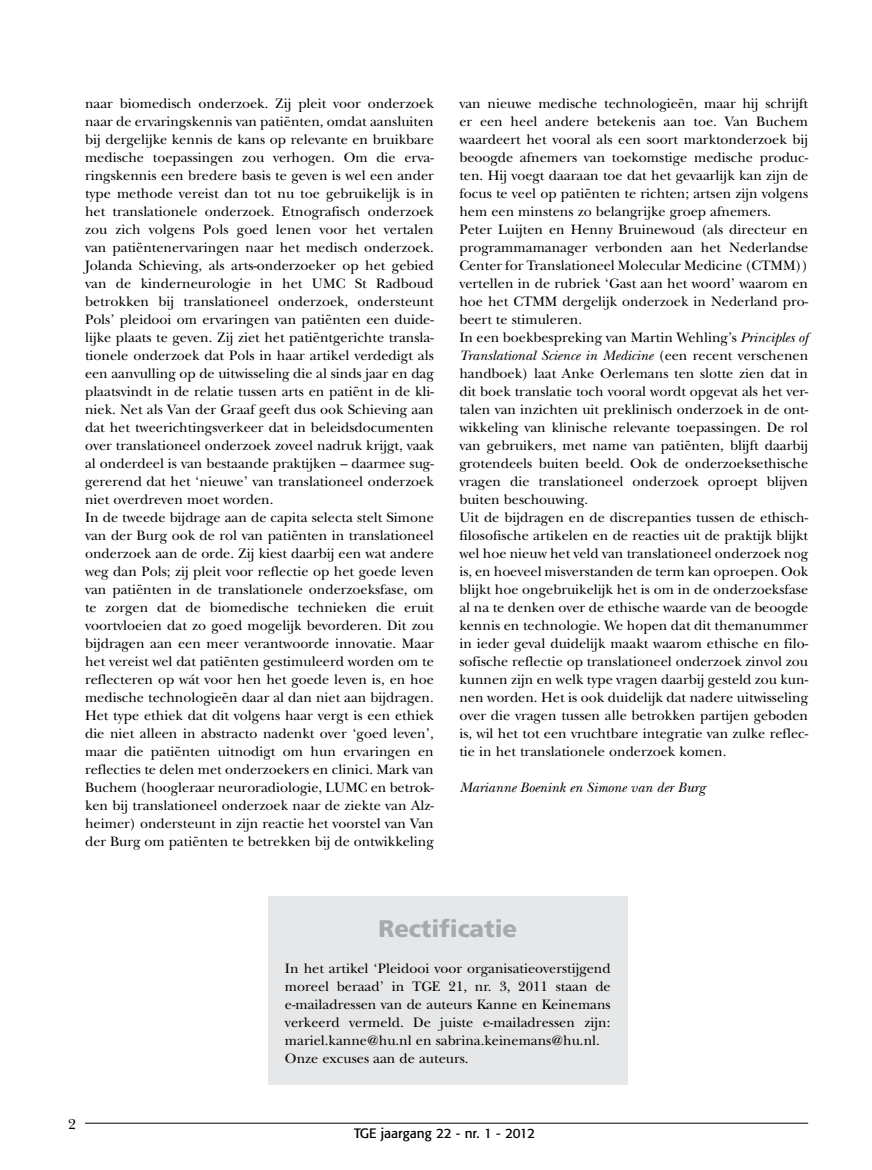
<style>
.page{position:relative;width:872px;height:1170px;background:#fff}
.page>*{position:absolute;margin:0;border:0;box-sizing:border-box;transform-origin:0 0}
.t1{font:900 24px "Frutiger LT Std";letter-spacing:-.005em;color:#a7a9ac}
.t2{font:15px "New Baskerville Std";color:#000}
.t3{font:14.25px/18px "New Baskerville Std";color:#000}
.t4{font:italic 14.25px "New Baskerville Std";color:#000}
.t5{font:13.5px "Formata";color:#000}
.s1{font-style:italic}
</style>
<div class="page">
<hr style="left:85px;top:1122px;width:723px;height:1px;background:#000">
<div style="left:268px;top:895px;width:360px;height:189px;background:#e6e7e8"></div>
<p class="t3" style="left:85px;top:94px;width:350px">naar biomedisch onderzoek. Zij pleit voor onderzoek naar de ervaringskennis van patiënten, omdat aansluiten bij dergelijke kennis de kans op relevante en bruikbare medische toepassingen zou verhogen. Om die erva&shy;ringskennis een bredere basis te geven is wel een ander type methode vereist dan tot nu toe gebruikelijk is in het translationele onderzoek. Etnografisch onderzoek zou zich volgens Pols goed lenen voor het vertalen van patiëntenervaringen naar het medisch onderzoek.<br>Jolanda Schieving, als arts-onderzoeker op het gebied van de kinderneurologie in het UMC St Radboud betrokken bij translationeel onderzoek, ondersteunt Pols’ pleidooi om ervaringen van patiënten een duide&shy;lijke plaats te geven. Zij ziet het patiëntgerichte transla&shy;tionele onderzoek dat Pols in haar artikel verdedigt als een aanvulling op de uitwisseling die al sinds jaar en dag plaatsvindt in de relatie tussen arts en patiënt in de kli&shy;niek. Net als Van der Graaf geeft dus ook Schieving aan dat het tweerichtingsverkeer dat in beleidsdocumenten over translationeel onderzoek zoveel nadruk krijgt, vaak al onderdeel is van bestaande praktijken – daarmee sug&shy;gererend dat het ‘nieuwe’ van translationeel onderzoek niet overdreven moet worden.<br>In de tweede bijdrage aan de capita selecta stelt Simone van der Burg ook de rol van patiënten in translationeel onderzoek aan de orde. Zij kiest daarbij een wat andere weg dan Pols; zij pleit voor reflectie op het goede leven van patiënten in de translationele onderzoeksfase, om te zorgen dat de biomedische technieken die eruit voortvloeien dat zo goed mogelijk bevorderen. Dit zou bijdragen aan een meer verantwoorde innovatie. Maar het vereist wel dat patiënten gestimuleerd worden om te reflecteren op wát voor hen het goede leven is, en hoe medische technologieën daar al dan niet aan bijdragen.<br>Het type ethiek dat dit volgens haar vergt is een ethiek die niet alleen in abstracto nadenkt over ‘goed leven’, maar die patiënten uitnodigt om hun ervaringen en reflecties te delen met onderzoekers en clinici. Mark van Buchem (hoogleraar neuroradiologie, LUMC en betrok&shy;ken bij translationeel onderzoek naar de ziekte van Alz&shy;heimer) ondersteunt in zijn reactie het voorstel van Van der Burg om patiënten te betrekken bij de ontwikkeling</p>
<p class="t3" style="left:459px;top:94px;width:350px">van nieuwe medische technologieën, maar hij schrijft er een heel andere betekenis aan toe. Van Buchem waardeert het vooral als een soort marktonderzoek bij beoogde afnemers van toekomstige medische produc&shy;ten. Hij voegt daaraan toe dat het gevaarlijk kan zijn de focus te veel op patiënten te richten; artsen zijn volgens hem een minstens zo belangrijke groep afnemers.<br>Peter Luijten en Henny Bruinewoud (als directeur en programmamanager verbonden aan het Nederlandse Center for Translationeel Molecular Medicine (CTMM)) vertellen in de rubriek ‘Gast aan het woord’ waarom en hoe het CTMM dergelijk onderzoek in Nederland pro&shy;beert te stimuleren.<br>In een boekbespreking van Martin Wehling’s <span class="s1">Principles of Translational Science in Medicine</span> (een recent verschenen handboek) laat Anke Oerlemans ten slotte zien dat in dit boek translatie toch vooral wordt opgevat als het ver&shy;talen van inzichten uit preklinisch onderzoek in de ont&shy;wikkeling van klinische relevante toepassingen. De rol van gebruikers, met name van patiënten, blijft daarbij grotendeels buiten beeld. Ook de onderzoeksethische vragen die translationeel onderzoek oproept blijven buiten beschouwing.<br>Uit de bijdragen en de discrepanties tussen de ethisch&shy;filosofische artikelen en de reacties uit de praktijk blijkt wel hoe nieuw het veld van translationeel onderzoek nog is, en hoeveel misverstanden de term kan oproepen. Ook blijkt hoe ongebruikelijk het is om in de onderzoeksfase al na te denken over de ethische waarde van de beoogde kennis en technologie. We hopen dat dit themanummer in ieder geval duidelijk maakt waarom ethische en filo&shy;sofische reflectie op translationeel onderzoek zinvol zou kunnen zijn en welk type vragen daarbij gesteld zou kun&shy;nen worden. Het is ook duidelijk dat nadere uitwisseling over die vragen tussen alle betrokken partijen geboden is, wil het tot een vruchtbare integratie van zulke reflec&shy;tie in het translationele onderzoek komen.</p>
<p class="t4" style="left:459px;top:779px;width:247px">Marianne Boenink en Simone van der Burg</p>
<p class="t2" style="left:68px;top:1114px;width:9px">2</p>
<h1 class="t1" style="left:378px;top:913px;width:140px">Rectificatie</h1>
<p class="t3" style="left:285px;top:958px;width:327px">In het artikel ‘Pleidooi voor organisatieoverstijgend moreel beraad’ in TGE 21, nr. 3, 2011 staan de e-mailadressen van de auteurs Kanne en Keinemans verkeerd vermeld. De juiste e-mailadressen zijn: mariel.kanne@hu.nl en sabrina.keinemans@hu.nl.<br>Onze excuses aan de auteurs.</p>
<p class="t5" style="left:354px;top:1125px;width:183px">TGE jaargang 22 - nr. 1 - 2012</p>
</div>
